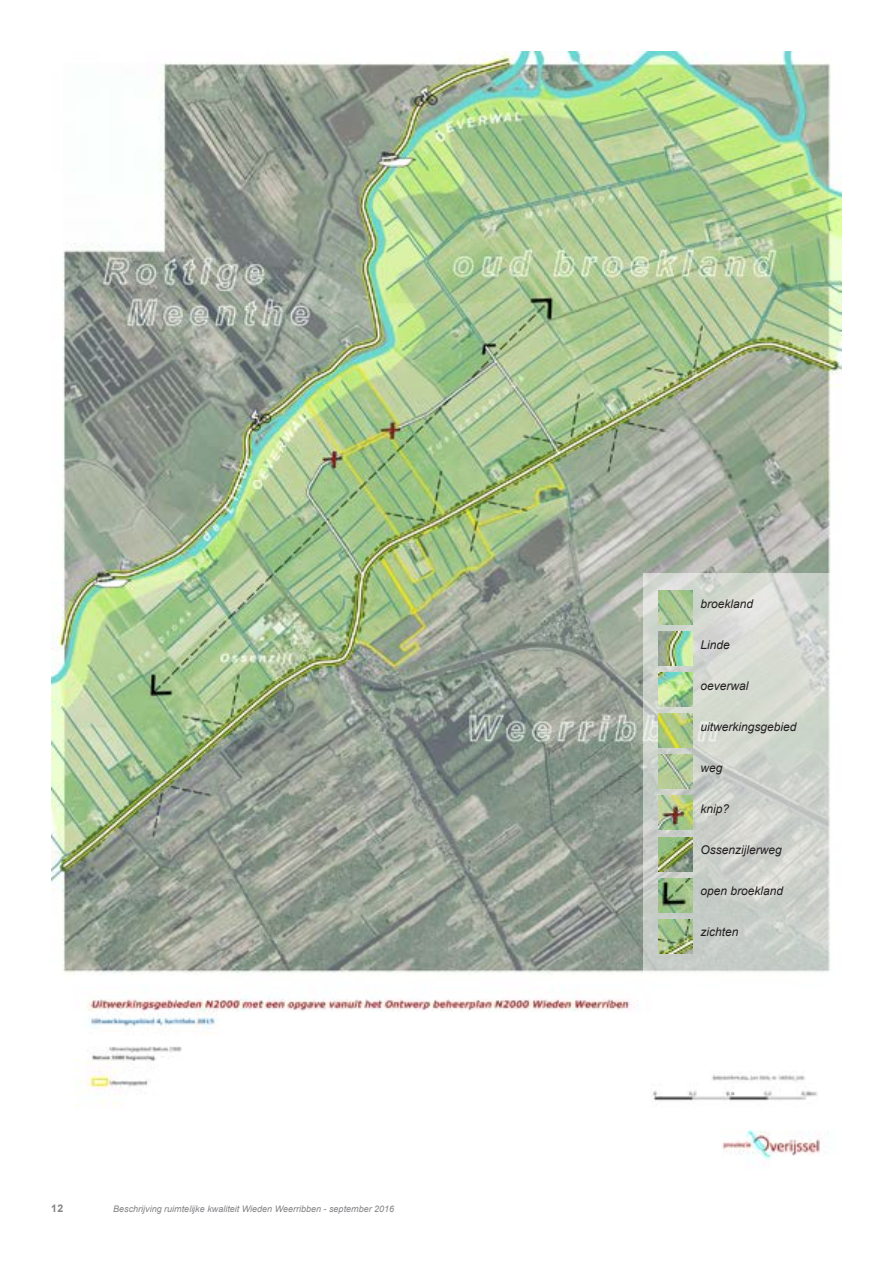
<style>
.page{position:relative;width:893px;height:1263px;background:#fff}
.page>*{position:absolute;margin:0;border:0;box-sizing:border-box;transform-origin:0 0}
.bijschrift{font:italic 12px "Arial";color:#231f20}
.t1{font:700 10.5px "Arial";color:#808285}
.t2{font:italic 9px "Arial";color:#808285}
</style>
<div class="page">
<img style="left:51px;top:51px;width:791px;height:1109px">
<svg style="left:643px;top:573px;width:199px;height:406px;background:#d3d7d1"></svg>
<img style="left:658px;top:590px;width:34px;height:34px">
<img style="left:658px;top:755px;width:34px;height:34px">
<img style="left:658px;top:673px;width:34px;height:34px">
<img style="left:658px;top:837px;width:34px;height:34px">
<img style="left:658px;top:631px;width:34px;height:34px">
<img style="left:658px;top:796px;width:34px;height:34px">
<img style="left:658px;top:714px;width:34px;height:34px">
<img style="left:658px;top:878px;width:34px;height:34px">
<img style="left:658px;top:919px;width:34px;height:34px">
<p class="t1" style="left:51px;top:1201px;width:14px">12</p>
<p class="t2" style="left:113px;top:1203px;width:282px">Beschrijving ruimtelijke kwaliteit Wieden Weerribben - september 2016</p>
<p class="bijschrift" style="left:701px;top:596px;width:54px">broekland</p>
<p class="bijschrift" style="left:701px;top:637px;width:31px">Linde</p>
<p class="bijschrift" style="left:701px;top:678px;width:50px">oeverwal</p>
<p class="bijschrift" style="left:701px;top:719px;width:98px">uitwerkingsgebied</p>
<p class="bijschrift" style="left:701px;top:760px;width:24px">weg</p>
<p class="bijschrift" style="left:701px;top:801px;width:30px">knip?</p>
<p class="bijschrift" style="left:701px;top:842px;width:83px">Ossenzijlerweg</p>
<p class="bijschrift" style="left:701px;top:883px;width:84px">open broekland</p>
<p class="bijschrift" style="left:701px;top:924px;width:40px">zichten</p>
</div>
